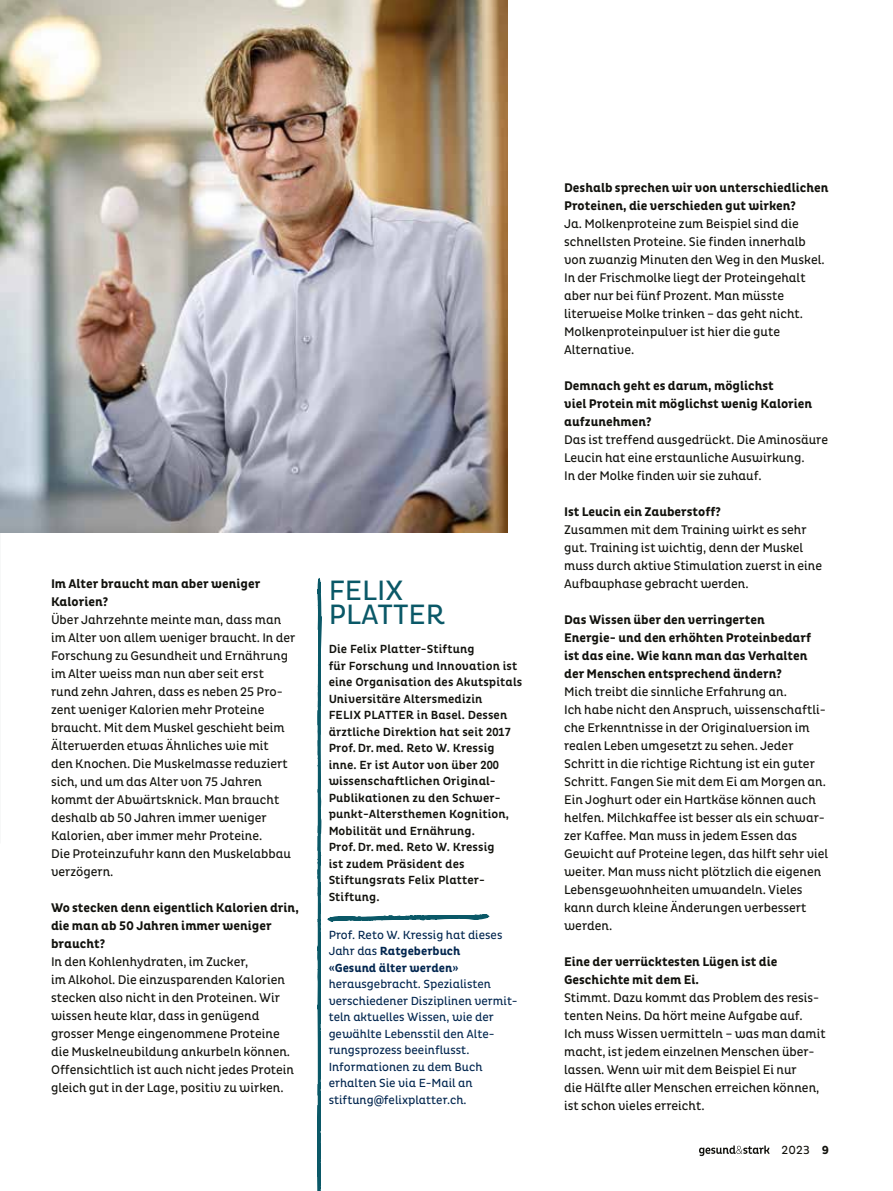
<style>
.page{position:relative;width:893px;height:1191px;background:#fff}
.page>*{position:absolute;margin:0;border:0;box-sizing:border-box;transform-origin:0 0}
.t1{font:28.5px/24px "Pluto B Bn Cond";color:#0a5867}
.t2{font:12.75px/18px "Pluto B Bn Cond";color:#12120d}
.t3{font:700 12.75px/18px "Pluto B Bn Cond";color:#12120d}
.t4{font:500 12px/16.5px "Pluto B Bn Cond";letter-spacing:.01em;color:#12120d}
.t5{font:12px/16.5px "Pluto B Bn Cond";color:#02264f}
.t6{font:12px "Pluto B Bn Cond";color:#12120d}
.s1{font-weight:700}
</style>
<div class="page">
<svg style="left:699px;top:1145px;width:71px;height:11px"></svg>
<img style="left:0;top:0;width:70px;height:532px">
<img style="left:70px;top:0;width:438px;height:1191px">
<svg style="left:318px;top:579px;width:174px;height:612px"></svg>
<p class="t3" style="left:51px;top:575px;width:211px">Im Alter braucht man aber weniger<br>Kalorien?</p>
<p class="t2" style="left:51px;top:611px;width:246px">Über Jahrzehnte meinte man, dass man im Alter von allem weniger braucht. In der Forschung zu Gesundheit und Ernährung im Alter weiss man nun aber seit erst<br>rund zehn Jahren, dass es neben 25 Pro&shy;zent weniger Kalorien mehr Proteine braucht. Mit dem Muskel geschieht beim Älterwerden etwas Ähnliches wie mit<br>den Knochen. Die Muskelmasse reduziert sich, und um das Alter von 75 Jahren kommt der Abwärtsknick. Man braucht deshalb ab 50 Jahren immer weniger Kalorien, aber immer mehr Proteine.<br>Die Proteinzufuhr kann den Muskelabbau verzögern.</p>
<p class="t3" style="left:51px;top:899px;width:249px">Wo stecken denn eigentlich Kalorien drin, die man ab 50 Jahren immer weniger braucht?</p>
<p class="t2" style="left:51px;top:953px;width:245px">In den Kohlenhydraten, im Zucker,<br>im Alkohol. Die einzusparenden Kalorien stecken also nicht in den Proteinen. Wir wissen heute klar, dass in genügend grosser Menge eingenommene Proteine die Muskelneubildung ankurbeln können.<br>Offensichtlich ist auch nicht jedes Protein gleich gut in der Lage, positiv zu wirken.</p>
<h1 class="t1" style="left:329px;top:578px;width:118px">FELIX<br>PLATTER</h1>
<p class="t4" style="left:329px;top:641px;width:195px">Die Felix Platter-Stiftung<br>für Forschung und Innovation ist eine Organisation des Akutspitals<br>Universitäre Altersmedizin<br>FELIX PLATTER in Basel. Dessen ärztliche Direktion hat seit 2017<br>Prof.Dr.med. Reto W. Kressig inne. Er ist Autor von über 200 wissenschaftlichen Original-<br>Publikationen zu den Schwer&shy;punkt-Altersthemen Kognition,<br>Mobilität und Ernährung.<br>Prof.Dr.med. Reto W. Kressig<br>ist zudem Präsident des<br>Stiftungsrats Felix Platter-<br>Stiftung.</p>
<p class="t5" style="left:329px;top:926px;width:175px">Prof. Reto W. Kressig hat dieses<br>Jahr das <span class="s1">Ratgeberbuch «Gesund älter werden»</span></p>
<p class="t5" style="left:329px;top:976px;width:191px">herausgebracht. Spezialisten verschiedener Disziplinen vermit&shy;teln aktuelles Wissen, wie der gewählte Lebensstil den Alte&shy;rungsprozess beeinflusst.<br>Informationen zu dem Buch erhalten Sie via E-Mail an stiftung@felixplatter.ch.</p>
<p class="t3" style="left:564px;top:179px;width:266px">Deshalb sprechen wir von unterschiedlichen<br>Proteinen, die verschieden gut wirken?</p>
<p class="t2" style="left:564px;top:215px;width:262px">Ja. Molkenproteine zum Beispiel sind die schnellsten Proteine. Sie finden innerhalb von zwanzig Minuten den Weg in den Muskel.<br>In der Frischmolke liegt der Proteingehalt aber nur bei fünf Prozent. Man müsste literweise Molke trinken – das geht nicht.<br>Molkenproteinpulver ist hier die gute Alternative.</p>
<p class="t3" style="left:564px;top:377px;width:250px">Demnach geht es darum, möglichst<br>viel Protein mit möglichst wenig Kalorien aufzunehmen?</p>
<p class="t2" style="left:564px;top:431px;width:265px">Das ist treffend ausgedrückt. Die Aminosäure<br>Leucin hat eine erstaunliche Auswirkung.<br>In der Molke finden wir sie zuhauf.</p>
<p class="t3" style="left:564px;top:503px;width:158px">Ist Leucin ein Zauberstoff?</p>
<p class="t2" style="left:564px;top:521px;width:260px">Zusammen mit dem Training wirkt es sehr gut. Training ist wichtig, denn der Muskel muss durch aktive Stimulation zuerst in eine Aufbauphase gebracht werden.</p>
<p class="t3" style="left:564px;top:611px;width:249px">Das Wissen über den verringerten Energie- und den erhöhten Proteinbedarf ist das eine. Wie kann man das Verhalten der Menschen entsprechend ändern?</p>
<p class="t2" style="left:564px;top:683px;width:266px">Mich treibt die sinnliche Erfahrung an.<br>Ich habe nicht den Anspruch, wissenschaftli&shy;che Erkenntnisse in der Originalversion im realen Leben umgesetzt zu sehen. Jeder Schritt in die richtige Richtung ist ein guter Schritt. Fangen Sie mit dem Ei am Morgen an.<br>Ein Joghurt oder ein Hartkäse können auch helfen. Milchkaffee ist besser als ein schwar&shy;zer Kaffee. Man muss in jedem Essen das Gewicht auf Proteine legen, das hilft sehr viel weiter. Man muss nicht plötzlich die eigenen Lebensgewohnheiten umwandeln. Vieles kann durch kleine Änderungen verbessert werden.</p>
<p class="t3" style="left:564px;top:953px;width:215px">Eine der verrücktesten Lügen ist die<br>Geschichte mit dem Ei.</p>
<p class="t2" style="left:564px;top:989px;width:263px">Stimmt. Dazu kommt das Problem des resis&shy;tenten Neins. Da hört meine Aufgabe auf.<br>Ich muss Wissen vermitteln – was man damit macht, ist jedem einzelnen Menschen über&shy;lassen. Wenn wir mit dem Beispiel Ei nur<br>die Hälfte aller Menschen erreichen können, ist schon vieles erreicht.</p>
<p class="t6" style="left:782px;top:1142px;width:49px">2023 <span class="s1">9</span></p>
</div>
